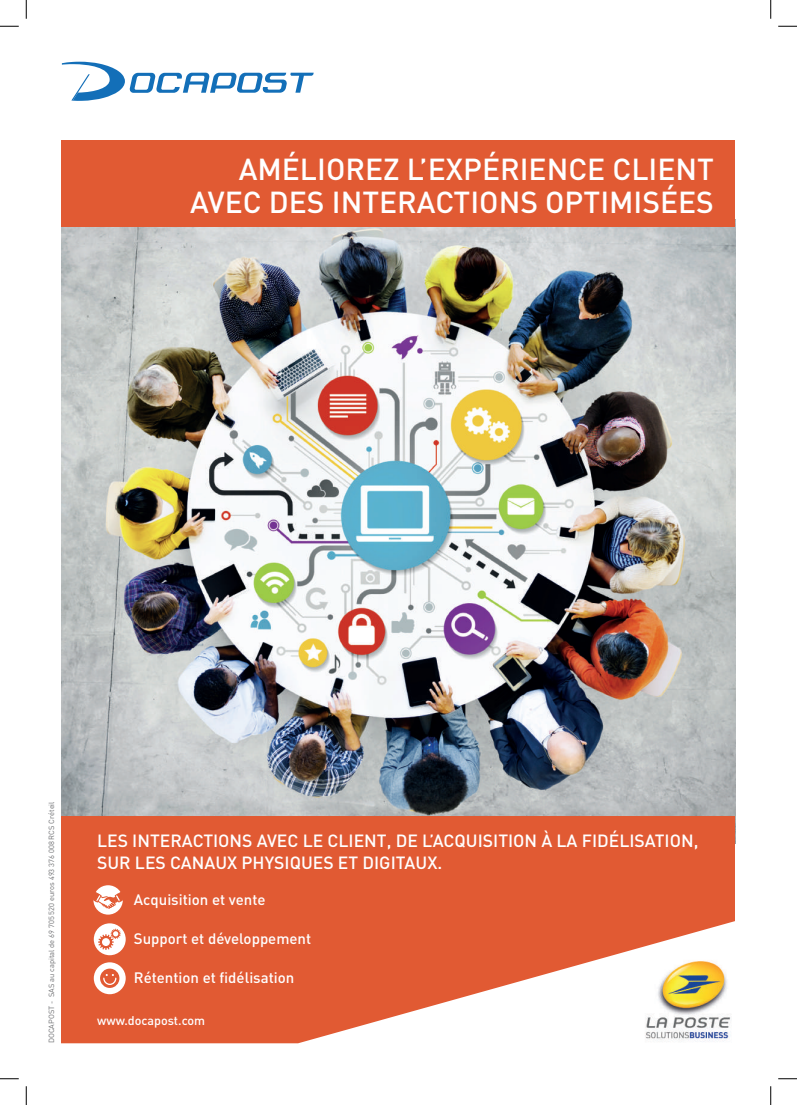
<style>
.page{position:relative;width:797px;height:1105px;background:#fff}
.page>*{position:absolute;margin:0;border:0;box-sizing:border-box;transform-origin:0 0}
.t1{font:500 30px/32.5px "DIN";color:#fff;text-align:right}
.t2{font:500 17.5px/22.5px "DIN";color:#fff}
.t3{font:500 15px "DIN";color:#fff}
.t4{font:500 12.5px "DIN";color:#fff}
.t5{font:7.5px "DIN";color:#6c6d70}
</style>
<div class="page">
<img style="left:62px;top:226px;width:673px;height:590px">
<div style="left:62px;top:816px;width:673px;height:263px;background:#e15a33"></div>
<div style="left:62px;top:140px;width:673px;height:86px;background:#e15a33"></div>
<svg style="left:9px;top:921px;width:779px;height:175px;fill:#fff"></svg>
<img style="left:640px;top:955px;width:95px;height:87px">
<svg style="left:62px;top:62px;width:252px;height:39px"></svg>
<svg style="left:93px;top:885px;width:30px;height:30px"></svg>
<svg style="left:93px;top:891px;width:30px;height:17px"></svg>
<div style="left:94px;top:923px;width:32px;height:32px;background:#fff;border-radius:50%"></div>
<svg style="left:98px;top:929px;width:23px;height:21px"></svg>
<div style="left:94px;top:962px;width:32px;height:32px;background:#fff;border-radius:50%"></div>
<svg style="left:100px;top:968px;width:19px;height:20px"></svg>
<svg style="left:102px;top:974px;width:15px;height:12px"></svg>
<svg style="left:0;top:25px;width:19px;height:2px"></svg>
<svg style="left:778px;top:25px;width:19px;height:2px"></svg>
<svg style="left:0;top:1078px;width:19px;height:1px"></svg>
<svg style="left:778px;top:1078px;width:19px;height:1px"></svg>
<svg style="left:25px;top:0;width:2px;height:19px"></svg>
<svg style="left:25px;top:1086px;width:2px;height:19px"></svg>
<svg style="left:770px;top:0;width:1px;height:19px"></svg>
<svg style="left:770px;top:1086px;width:1px;height:19px"></svg>
<h1 class="t1" style="left:190px;top:152px;width:525px">AMÉLIOREZ L’EXPÉRIENCE CLIENT<br>AVEC DES INTERACTIONS OPTIMISÉES</h1>
<p class="t5" style="left:47px;top:1043px;width:243px;rotate:-90deg">DOCAPOST - SAS au capital de 69 705 520 euros 493 376 008 RCS Créteil</p>
<p class="t2" style="left:97px;top:829px;width:603px">LES INTERACTIONS AVEC LE CLIENT, DE L’ACQUISITION À LA FIDÉLISATION,<br>SUR LES CANAUX PHYSIQUES ET DIGITAUX.</p>
<p class="t3" style="left:134px;top:890px;width:133px">Acquisition et vente</p>
<p class="t3" style="left:134px;top:929px;width:179px">Support et développement</p>
<p class="t3" style="left:134px;top:968px;width:162px">Rétention et fidélisation</p>
<p class="t4" style="left:97px;top:1012px;width:109px">www.docapost.com</p>
</div>
